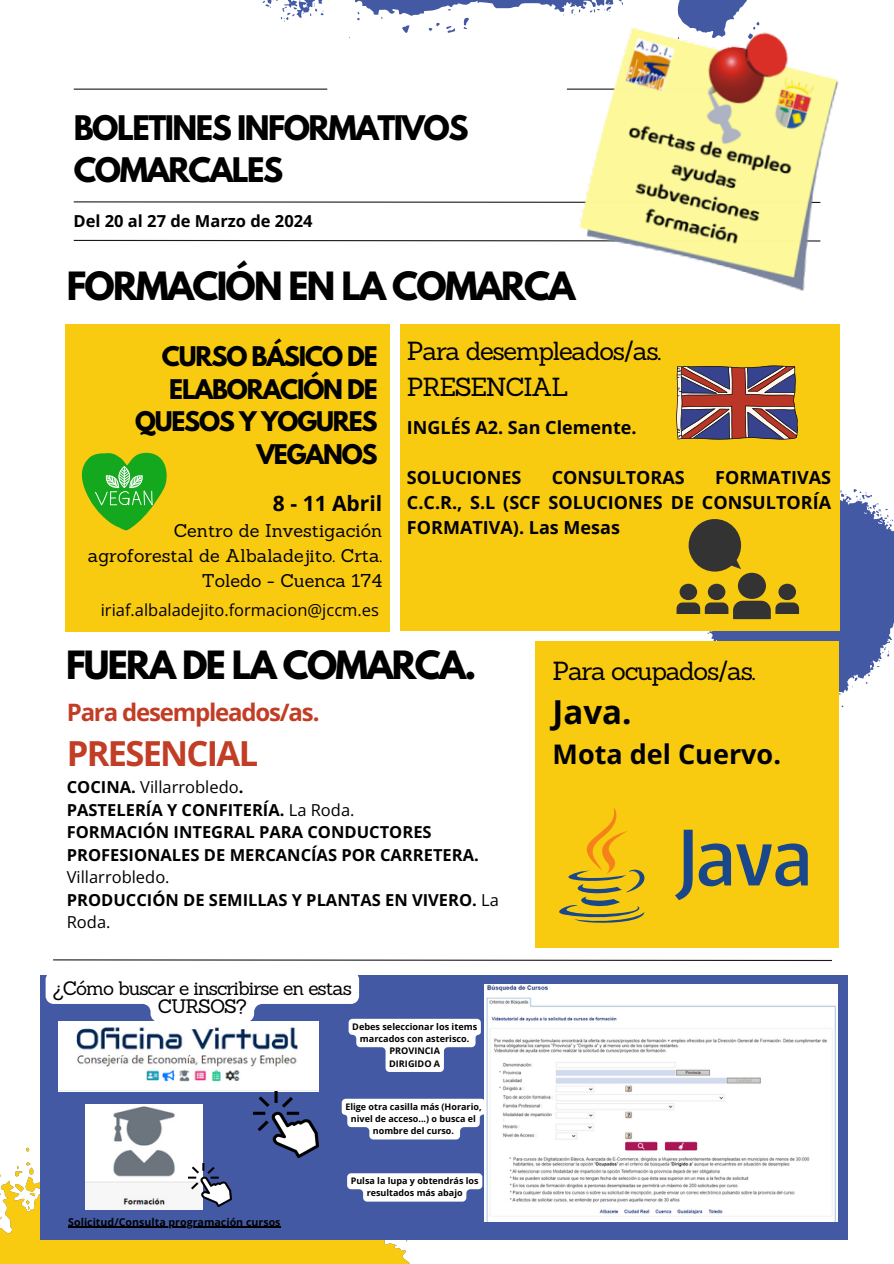
<style>
.page{position:relative;width:894px;height:1264px;background:#fff}
.page>*{position:absolute;margin:0;border:0;box-sizing:border-box;transform-origin:0 0}
.t1{font:700 34.5px "League Spartan";letter-spacing:-.05em;color:#000}
.t2{font:700 34.5px "Open Sans";letter-spacing:-.05em;color:#c23d26}
.t3{font:700 33px "Open Sans";color:#000}
.t4{font:700 30px/41.7px "League Spartan";letter-spacing:-.05em;color:#000}
.t5{font:700 27px "Open Sans";color:#000}
.t6{font:25.5px/35.7px "Sanchez";letter-spacing:-.05em;color:#000}
.t7{font:700 24px/32.7px "League Spartan";letter-spacing:-.05em;color:#000;text-align:right}
.t8{font:700 24px "Open Sans";letter-spacing:-.05em;color:#c23d26}
.t9{font:700 21px "Open Sans";color:#000}
.t10{font:19.05px/18px "Sanchez";letter-spacing:-.05em;color:#000;text-align:center}
.t11{font:700 18px/25px "Open Sans";color:#000;text-align:justify}
.t12{font:18px/24.8px "Sanchez";color:#000;text-align:right}
.t13{font:700 16.5px/22.5px "Open Sans";color:#000}
.t14{font:16.5px "Open Sans";color:#000}
.t15{font:700 10.65px "Open Sans";color:#000}
.t16{font:700 9.15px/12.3px "Open Sans";color:#000;text-align:center}
.t17{font:700 9px/12.3px "Open Sans";color:#000;text-align:center}
.s1{font-weight:700}
.s2{font-weight:400}
</style>
<div class="page">
<svg style="left:262px;top:0;width:485px;height:38px"></svg>
<svg style="left:693px;top:478px;width:200px;height:235px;fill:#4459a4"></svg>
<svg style="left:0;top:1147px;width:453px;height:116px;fill:#f9cb10"></svg>
<hr style="left:74px;top:89px;width:253px;height:1px;background:#1c191e">
<svg style="left:73px;top:201px;width:493px;height:2px"></svg>
<svg style="left:73px;top:239px;width:493px;height:3px"></svg>
<img style="left:566px;top:6px;width:273px;height:285px">
<svg style="left:53px;top:959px;width:779px;height:2px;background:#7e7c7f"></svg>
<div style="left:40px;top:975px;width:807px;height:264px;background:#4459a4"></div>
<img style="left:58px;top:1071px;width:260px;height:20px">
<img style="left:85px;top:1104px;width:117px;height:105px">
<img style="left:188px;top:1163px;width:43px;height:43px">
<img style="left:253px;top:1091px;width:66px;height:66px">
<img style="left:484px;top:984px;width:353px;height:237px">
<div style="left:400px;top:324px;width:438px;height:306px;background:#f9cb10"></div>
<svg style="left:676px;top:365px;width:121px;height:74px;background:#875d67"></svg>
<svg style="left:676px;top:519px;width:122px;height:100px"></svg>
<div style="left:535px;top:641px;width:303px;height:307px;background:#f9cb10"></div>
<svg style="left:559px;top:807px;width:86px;height:116px"></svg>
<svg style="left:675px;top:829px;width:132px;height:71px"></svg>
<div style="left:65px;top:324px;width:324px;height:307px;background:#f9cb10"></div>
<svg style="left:81px;top:452px;width:86px;height:79px"></svg>
<svg style="left:46px;top:975px;width:434px;height:96px"></svg>
<svg style="left:341px;top:1098px;width:144px;height:41px;background:#e3e6f1"></svg>
<svg style="left:347px;top:1173px;width:135px;height:28px;background:#eaecf4"></svg>
<hr style="left:68px;top:1226px;width:212px;height:1px;background:#000">
<p class="t4" style="left:74px;top:111px;width:396px">BOLETINES INFORMATIVOS<br>COMARCALES</p>
<h6 class="t13" style="left:73px;top:209px;width:240px">Del 20 al 27 de Marzo de 2024</h6>
<p class="t1" style="left:67px;top:269px;width:510px">FORMACIÓN EN LA COMARCA</p>
<p class="t7" style="left:135px;top:343px;width:244px">CURSO BÁSICO DE<br>ELABORACIÓN DE<br>QUESOS Y YOGURES<br>VEGANOS</p>
<p class="t9" style="left:273px;top:489px;width:111px">8 - 11 Abril</p>
<p class="t12" style="left:88px;top:518px;width:296px">Centro de Investigación agroforestal de Albaladejito. Crta.<br>Toledo - Cuenca 174</p>
<p class="t14" style="left:101px;top:598px;width:279px">iriaf.albaladejito.formacion@jccm.es</p>
<h1 class="t6" style="left:407px;top:333px;width:256px">Para desempleados/as.<br>PRESENCIAL</h1>
<h3 class="t11" style="left:407px;top:414px;width:231px">INGLÉS A2. San Clemente.</h3>
<p class="t11" style="left:407px;top:464px;width:116px">SOLUCIONES</p>
<p class="t11" style="left:551px;top:464px;width:134px">CONSULTORAS</p>
<p class="t11" style="left:407px;top:464px;width:425px;text-indent:308px">FORMATIVAS C.C.R., S.L (SCF SOLUCIONES DE CONSULTORÍA FORMATIVA). Las Mesas</p>
<p class="t1" style="left:66px;top:647px;width:412px">FUERA DE LA COMARCA.</p>
<h4 class="t8" style="left:67px;top:695px;width:254px">Para desempleados/as.</h4>
<h1 class="t2" style="left:67px;top:729px;width:193px">PRESENCIAL</h1>
<p class="t14" style="left:67px;top:775px;width:178px"><span class="s1">COCINA.</span> Villarrobledo<span class="s1">.</span></p>
<p class="t13" style="left:67px;top:798px;width:289px">PASTELERÍA Y CONFITERÍA. <span class="s2">La Roda.</span></p>
<p class="t13" style="left:67px;top:820px;width:413px">FORMACIÓN INTEGRAL PARA CONDUCTORES<br>PROFESIONALES DE MERCANCÍAS POR CARRETERA.<br><span class="s2">Villarrobledo.</span></p>
<p class="t13" style="left:67px;top:888px;width:433px">PRODUCCIÓN DE SEMILLAS Y PLANTAS EN VIVERO. <span class="s2">La<br>Roda.</span></p>
<h4 class="t10" style="left:53px;top:978px;width:300px">¿Cómo buscar e inscribirse en estas<br>CURSOS?</h4>
<h5 class="t16" style="left:352px;top:1019px;width:126px">Debes seleccionar los items marcados con asterisco.</h5>
<h5 class="t16" style="left:389px;top:1044px;width:52px">PROVINCIA</h5>
<p class="t16" style="left:389px;top:1057px;width:53px">DIRIGIDO A</p>
<p class="t17" style="left:345px;top:1099px;width:138px">Elige otra casilla más (Horario, nivel de acceso...) o busca el nombre del curso.</p>
<p class="t15" style="left:68px;top:1214px;width:214px">Solicitud/Consulta programación cursos</p>
<p class="t17" style="left:350px;top:1174px;width:129px">Pulsa la lupa y obtendrás los resultados más abajo</p>
<h6 class="t6" style="left:552px;top:653px;width:204px">Para ocupados/as.</h6>
<h6 class="t3" style="left:552px;top:689px;width:80px">Java.</h6>
<h6 class="t5" style="left:552px;top:734px;width:230px">Mota del Cuervo.</h6>
</div>
